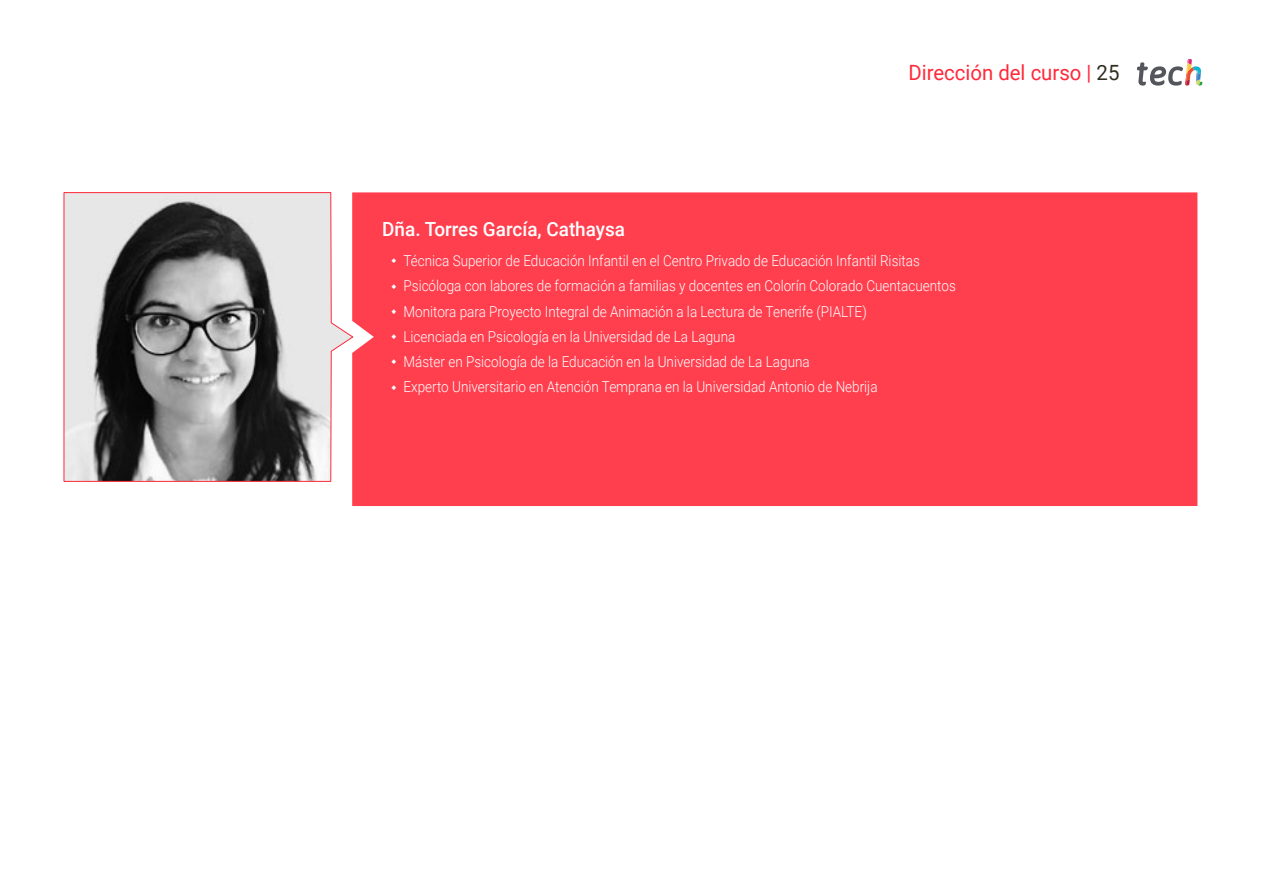
<style>
.page{position:relative;width:1263px;height:893px;background:#fff}
.page>*{position:absolute;margin:0;border:0;box-sizing:border-box;transform-origin:0 0}
.t1{font:21px "Roboto";color:#ff293a}
.t2{font:500 19.5px "Roboto";color:#fff}
.t3{font:300 15px/25.2px "Roboto";color:#fff;scale:.9 1}
.s1{color:#312e20}
</style>
<div class="page">
<svg style="left:1137px;top:59px;width:65px;height:27px"></svg>
<div style="left:352px;top:192px;width:845px;height:314px;background:#ff3e4e"></div>
<svg style="left:64px;top:192px;width:289px;height:290px;background:#9c9999"></svg>
<svg style="left:392px;top:259px;width:4px;height:5px"></svg>
<svg style="left:392px;top:284px;width:4px;height:5px"></svg>
<svg style="left:392px;top:309px;width:4px;height:5px"></svg>
<svg style="left:392px;top:334px;width:4px;height:5px"></svg>
<svg style="left:392px;top:360px;width:4px;height:5px"></svg>
<svg style="left:392px;top:385px;width:4px;height:5px"></svg>
<h1 class="t1" style="left:908px;top:57px;width:213px">Dirección del curso | <span class="s1">25</span></h1>
<h2 class="t2" style="left:382px;top:215px;width:244px">Dña. Torres García, Cathaysa</h2>
<p class="t3" style="left:403px;top:248px;width:615px">Técnica Superior de Educación Infantil en el Centro Privado de Educación Infantil Risitas Psicóloga con labores de formación a familias y docentes en Colorín Colorado Cuentacuentos Monitora para Proyecto Integral de Animación a la Lectura de Tenerife (PIALTE)<br>Licenciada en Psicología en la Universidad de La Laguna<br>Máster en Psicología de la Educación en la Universidad de La Laguna<br>Experto Universitario en Atención Temprana en la Universidad Antonio de Nebrija</p>
</div>
